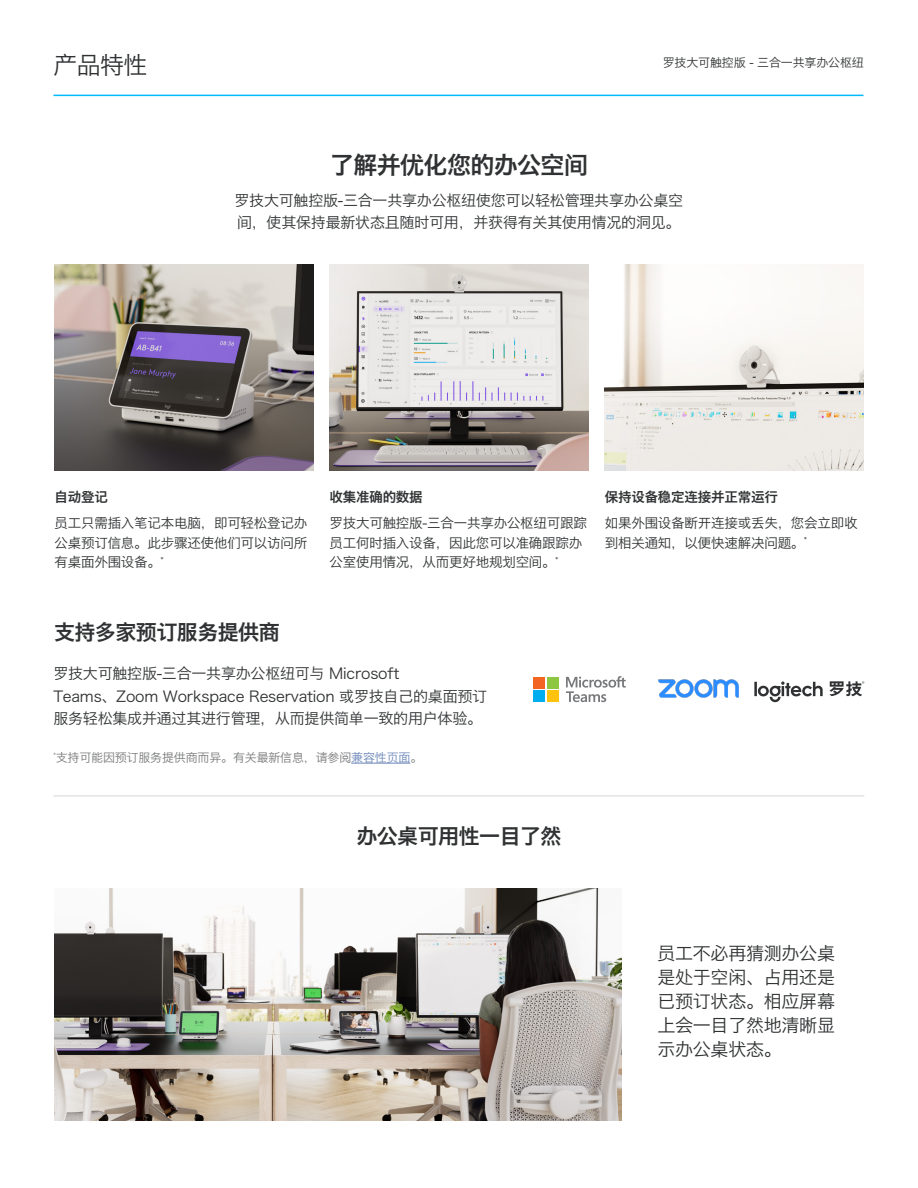
<style>
.page{position:relative;width:918px;height:1188px;background:#fff}
.page>*{position:absolute;margin:0;border:0;box-sizing:border-box;transform-origin:0 0}
.t1{font:24px "Hiragino Sans GB W6";letter-spacing:-.025em;color:#2f3132}
.t2{font:24px "Hiragino Sans GB W3";color:#2f3132}
.t3{font:21px "Hiragino Sans GB W6";letter-spacing:-.025em;color:#2f3132}
.Body_copy{font:18px/24px "Hiragino Sans GB W3";letter-spacing:-.015em;color:#2f3132;text-align:justify}
.Body_copy-2{font:15px/22.5px "Hiragino Sans GB W3";letter-spacing:-.015em;color:#2f3132}
.Body_copy-3{font:13.5px/19.5px "Hiragino Sans GB W3";letter-spacing:-.015em;color:#2f3132}
.Body_copy-4{font:13.5px "Hiragino Sans GB W6";letter-spacing:-.015em;color:#2f3132}
.Body_copy-5{font:12px "Hiragino Sans GB W3";letter-spacing:-.015em;color:#78797a}
.t4{font:12px "Hiragino Sans GB W3";letter-spacing:-.015em;color:#2f3132}
.s1{color:#6b85b9}
</style>
<div class="page">
<hr style="left:53px;top:95px;width:810px;height:1px;background:#00b8fc">
<img style="left:54px;top:264px;width:259px;height:207px">
<img style="left:54px;top:888px;width:567px;height:232px">
<img style="left:329px;top:264px;width:260px;height:207px">
<img style="left:605px;top:264px;width:259px;height:207px">
<svg style="left:566px;top:676px;width:60px;height:26px"></svg>
<div style="left:533px;top:677px;width:12px;height:12px;background:#f26522"></div>
<div style="left:547px;top:677px;width:11px;height:12px;background:#8dc63f"></div>
<div style="left:533px;top:690px;width:12px;height:12px;background:#00aeef"></div>
<div style="left:547px;top:690px;width:11px;height:12px;background:#ffc20e"></div>
<img style="left:658px;top:679px;width:81px;height:19px">
<hr style="left:53px;top:796px;width:811px;height:1px;background:#d5d6d6">
<hr style="left:351px;top:763px;width:59px;height:1px;background:#6b85b9">
<svg style="left:754px;top:681px;width:69px;height:21px"></svg>
<svg style="left:829px;top:681px;width:35px;height:15px"></svg>
<h2 class="t2" style="left:53px;top:50px;width:96px">产品特性</h2>
<h3 class="t1" style="left:330px;top:150px;width:259px">了解并优化您的办公空间</h3>
<h6 class="t4" style="left:663px;top:55px;width:203px">罗技大可触控版 - 三合一共享办公枢纽</h6>
<p class="Body_copy-2" style="left:235px;top:188px;width:450px">罗技大可触控版-三合一共享办公枢纽使您可以轻松管理共享办公桌空间，使其保持最新状态且随时可用，并获得有关其使用情况的洞见。</p>
<p class="Body_copy-4" style="left:54px;top:488px;width:55px">自动登记</p>
<p class="Body_copy-3" style="left:54px;top:513px;width:254px;text-align:justify">员工只需插入笔记本电脑，即可轻松登记办公桌预订信息。此步骤还使他们可以访问所有桌面外围设备。<sup>*</sup></p>
<p class="Body_copy-4" style="left:330px;top:488px;width:95px">收集准确的数据</p>
<p class="Body_copy-3" style="left:330px;top:513px;width:259px">罗技大可触控版-三合一共享办公枢纽可跟踪员工何时插入设备，因此您可以准确跟踪办公室使用情况，从而更好地规划空间。<sup>*</sup></p>
<p class="Body_copy-4" style="left:605px;top:488px;width:175px">保持设备稳定连接并正常运行</p>
<p class="Body_copy-3" style="left:605px;top:513px;width:254px">如果外围设备断开连接或丢失，您会立即收到相关通知，以便快速解决问题。<sup>*</sup></p>
<h3 class="t3" style="left:54px;top:618px;width:227px">支持多家预订服务提供商</h3>
<p class="Body_copy-2" style="left:53px;top:662px;width:435px">罗技大可触控版-三合一共享办公枢纽可与 Microsoft<br>Teams、Zoom Workspace Reservation 或罗技自己的桌面预订服务轻松集成并通过其进行管理，从而提供简单一致的用户体验。</p>
<p class="Body_copy-5" style="left:53px;top:750px;width:370px"><sup>*</sup>支持可能因预订服务提供商而异。有关最新信息，请参阅<span class="s1">兼容性页面</span>。</p>
<h3 class="t3" style="left:356px;top:822px;width:207px">办公桌可用性一目了然</h3>
<p class="Body_copy" style="left:657px;top:941px;width:179px">员工不必再猜测办公桌是处于空闲、占用还是已预订状态。相应屏幕上会一目了然地清晰显示办公桌状态。</p>
</div>
